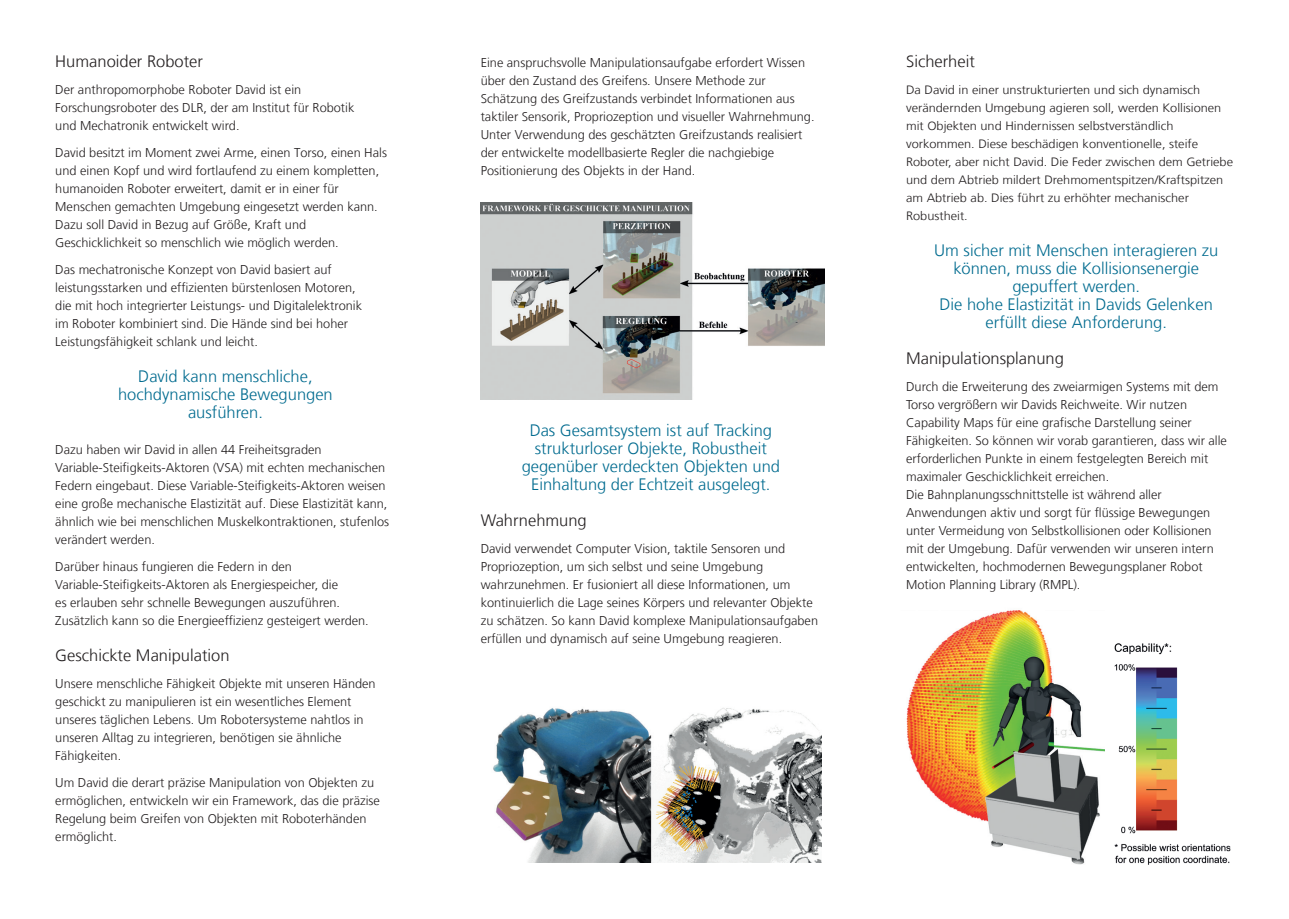
<style>
.page{position:relative;width:1289px;height:919px;background:#fff}
.page>*{position:absolute;margin:0;border:0;box-sizing:border-box;transform-origin:0 0}
.Fließtext{font:300 16.5px/18px "Frutiger";color:#006b8f;text-align:center}
.Subline_Unterübersch{font:300 16.5px "Frutiger";color:#231f20}
.Fließtext-2{font:300 12.75px/18px "Frutiger";color:#231f20}
.Aufzählung{font:300 12.75px "Frutiger";color:#231f20}
.Fließtext-3{font:300 12px/18px "Frutiger";color:#231f20;scale:1.06 1}
</style>
<div class="page">
<img style="left:480px;top:202px;width:344px;height:197px">
<img style="left:906px;top:610px;width:198px;height:255px">
<img style="left:493px;top:708px;width:328px;height:154px">
<img style="left:1104px;top:643px;width:127px;height:222px">
<p class="Subline_Unterübersch" style="left:55px;top:51px;width:149px">Humanoider Roboter</p>
<p class="Fließtext-2" style="left:55px;top:80px;width:300px">Der anthropomorphobe Roboter David ist ein<br>Forschungsroboter des DLR, der am Institut für Robotik und Mechatronik entwickelt wird.</p>
<p class="Fließtext-2" style="left:55px;top:143px;width:333px">David besitzt im Moment zwei Arme, einen Torso, einen Hals und einen Kopf und wird fortlaufend zu einem kompletten, humanoiden Roboter erweitert, damit er in einer für Menschen gemachten Umgebung eingesetzt werden kann.<br>Dazu soll David in Bezug auf Größe, Kraft und Geschicklichkeit so menschlich wie möglich werden.</p>
<p class="Fließtext-2" style="left:55px;top:260px;width:308px">Das mechatronische Konzept von David basiert auf leistungsstarken und effizienten bürstenlosen Motoren, die mit hoch integrierter Leistungs- und Digitalelektronik im Roboter kombiniert sind. Die Hände sind bei hoher Leistungsfähigkeit schlank und leicht.</p>
<p class="Fließtext" style="left:118px;top:367px;width:216px">David kann menschliche, hochdynamische Bewegungen ausführen.</p>
<p class="Fließtext-2" style="left:55px;top:440px;width:335px">Dazu haben wir David in allen 44 Freiheitsgraden Variable-Steifigkeits-Aktoren (VSA) mit echten mechanischen Federn eingebaut. Diese Variable-Steifigkeits-Aktoren weisen eine große mechanische Elastizität auf. Diese Elastizität kann, ähnlich wie bei menschlichen Muskelkontraktionen, stufenlos verändert werden.</p>
<p class="Fließtext-2" style="left:55px;top:557px;width:315px">Darüber hinaus fungieren die Federn in den Variable-Steifigkeits-Aktoren als Energiespeicher, die<br>es erlauben sehr schnelle Bewegungen auszuführen.<br>Zusätzlich kann so die Energieeffizienz gesteigert werden.</p>
<p class="Subline_Unterübersch" style="left:55px;top:645px;width:176px">Geschickte Manipulation</p>
<p class="Fließtext-2" style="left:55px;top:674px;width:322px">Unsere menschliche Fähigkeit Objekte mit unseren Händen geschickt zu manipulieren ist ein wesentliches Element unseres täglichen Lebens. Um Robotersysteme nahtlos in unseren Alltag zu integrieren, benötigen sie ähnliche Fähigkeiten.</p>
<p class="Fließtext-2" style="left:55px;top:773px;width:326px">Um David die derart präzise Manipulation von Objekten zu ermöglichen, entwickeln wir ein Framework, das die präzise Regelung beim Greifen von Objekten mit Roboterhänden ermöglicht.</p>
<p class="Fließtext-2" style="left:480px;top:53px;width:335px">Eine anspruchsvolle Manipulationsaufgabe erfordert Wissen über den Zustand des Greifens. Unsere Methode zur Schätzung des Greifzustands verbindet Informationen aus taktiler Sensorik, Propriozeption und visueller Wahrnehmung.<br>Unter Verwendung des geschätzten Greifzustands realisiert der entwickelte modellbasierte Regler die nachgiebige Positionierung des Objekts in der Hand.</p>
<p class="Subline_Unterübersch" style="left:906px;top:51px;width:70px">Sicherheit</p>
<p class="Fließtext-3" style="left:906px;top:81px;width:310px">Da David in einer unstrukturierten und sich dynamisch verändernden Umgebung agieren soll, werden Kollisionen mit Objekten und Hindernissen selbstverständlich vorkommen. Diese beschädigen konventionelle, steife Roboter, aber nicht David. Die Feder zwischen dem Getriebe und dem Abtrieb mildert Drehmomentspitzen/Kraftspitzen am Abtrieb ab. Dies führt zu erhöhter mechanischer Robustheit.</p>
<p class="Fließtext" style="left:521px;top:421px;width:260px">Das Gesamtsystem ist auf Tracking strukturloser Objekte, Robustheit gegenüber verdeckten Objekten und Einhaltung der Echtzeit ausgelegt.</p>
<p class="Subline_Unterübersch" style="left:480px;top:510px;width:108px">Wahrnehmung</p>
<p class="Aufzählung" style="left:480px;top:541px;width:306px">David verwendet Computer Vision, taktile Sensoren und</p>
<p class="Aufzählung" style="left:480px;top:559px;width:284px">Propriozeption, um sich selbst und seine Umgebung</p>
<p class="Aufzählung" style="left:480px;top:577px;width:311px">wahrzunehmen. Er fusioniert all diese Informationen, um</p>
<p class="Aufzählung" style="left:480px;top:595px;width:334px">kontinuierlich die Lage seines Körpers und relevanter Objekte</p>
<p class="Aufzählung" style="left:480px;top:613px;width:339px">zu schätzen. So kann David komplexe Manipulationsaufgaben</p>
<p class="Aufzählung" style="left:480px;top:631px;width:303px">erfüllen und dynamisch auf seine Umgebung reagieren.</p>
<p class="Fließtext" style="left:934px;top:241px;width:285px">Um sicher mit Menschen interagieren zu können, muss die Kollisionsenergie gepuffert werden.<br>Die hohe Elastizität in Davids Gelenken erfüllt diese Anforderung.</p>
<p class="Subline_Unterübersch" style="left:906px;top:348px;width:159px">Manipulationsplanung</p>
<p class="Aufzählung" style="left:906px;top:379px;width:314px">Durch die Erweiterung des zweiarmigen Systems mit dem</p>
<p class="Aufzählung" style="left:906px;top:397px;width:282px">Torso vergrößern wir Davids Reichweite. Wir nutzen</p>
<p class="Aufzählung" style="left:906px;top:415px;width:287px">Capability Maps für eine grafische Darstellung seiner</p>
<p class="Aufzählung" style="left:906px;top:433px;width:322px">Fähigkeiten. So können wir vorab garantieren, dass wir alle</p>
<p class="Aufzählung" style="left:906px;top:451px;width:304px">erforderlichen Punkte in einem festgelegten Bereich mit</p>
<p class="Aufzählung" style="left:906px;top:469px;width:205px">maximaler Geschicklichkeit erreichen.</p>
<p class="Aufzählung" style="left:906px;top:487px;width:257px">Die Bahnplanungsschnittstelle ist während aller</p>
<p class="Aufzählung" style="left:906px;top:505px;width:305px">Anwendungen aktiv und sorgt für flüssige Bewegungen</p>
<p class="Aufzählung" style="left:906px;top:523px;width:307px">unter Vermeidung von Selbstkollisionen oder Kollisionen</p>
<p class="Aufzählung" style="left:906px;top:541px;width:309px">mit der Umgebung. Dafür verwenden wir unseren intern</p>
<p class="Aufzählung" style="left:906px;top:559px;width:298px">entwickelten, hochmodernen Bewegungsplaner Robot</p>
<p class="Aufzählung" style="left:906px;top:577px;width:176px">Motion Planning Library (RMPL).</p>
</div>
